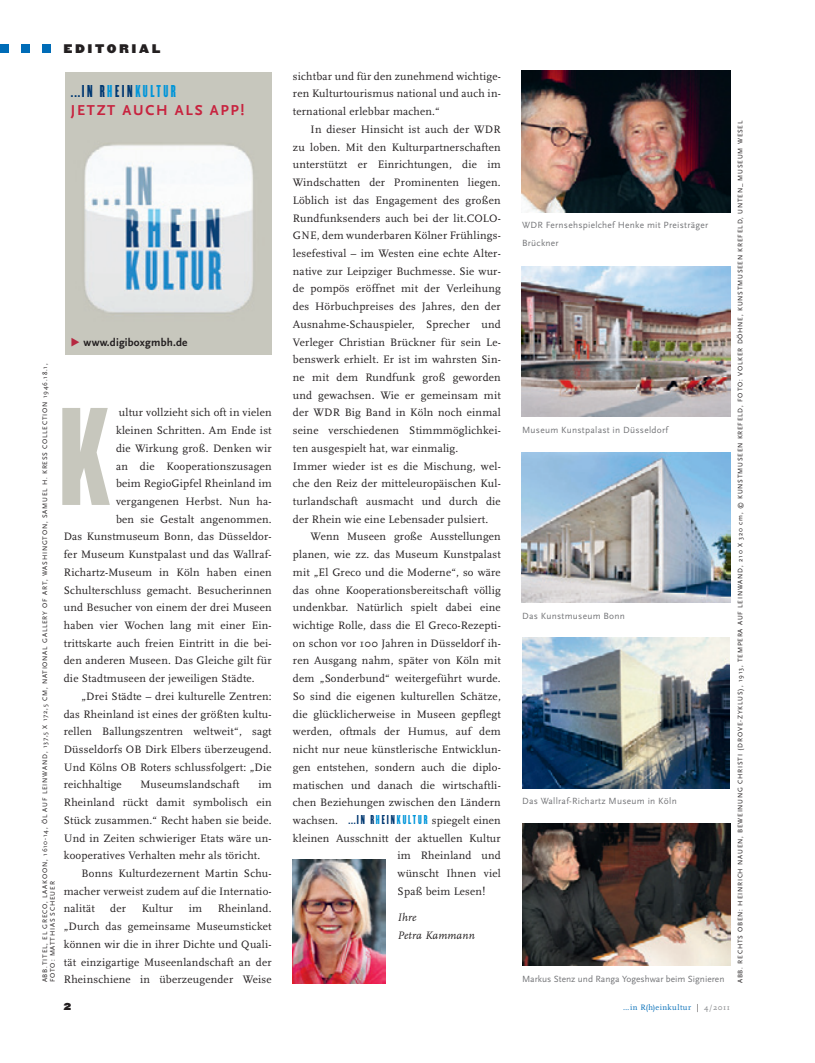
<style>
.page{position:relative;width:815px;height:1063px;background:#fff}
.page>*{position:absolute;margin:0;border:0;box-sizing:border-box;transform-origin:0 0}
.t1{font:121.25px "Champion HTF Bantamweight";color:#c7c7bd;scale:1.59 1}
.t2{font:15px "Champion HTF Featherweight";letter-spacing:.17em;color:#003871}
.t3{font:700 15px "Scala Sans";letter-spacing:.115em;color:#c8233f}
.t4{font:11.25px/17.8px "Scala";letter-spacing:.02em;color:#231f20;text-align:justify}
.t5{font:700 11.25px "Scala Sans";letter-spacing:.015em;color:#231f20}
.t6{font:italic 11.25px/17.8px "Scala";letter-spacing:.015em;color:#231f20}
.t7{font:11px "Champion HTF Heavyweight";letter-spacing:.265em;color:#231f20}
.t8{font:9.38px/17.5px "Scala Sans";letter-spacing:.03em;color:#757679}
.t9{font:9.38px "Scala Sans";color:#757679}
.t10{font:8.75px "Champion HTF Heavyweight";color:#231f20}
.t11{font:8.12px "Scala";letter-spacing:.06em;color:#006cb7}
.t12{font:6.88px/7.5px "Scala Sans";letter-spacing:.115em;color:#231f20}
.s1{color:#0095d9}
.s2{font-family:"European Pi Three";font-weight:400;color:#b62841}
.s3{font-family:"Champion HTF Featherweight";color:#003871}
.s4{font-family:"Champion HTF Featherweight";color:#0095d9}
.s5{color:#231f20}
.s6{color:#808285}
</style>
<div class="page">
<div style="left:0;top:44px;width:9px;height:9px;background:#006cb7"></div>
<div style="left:21px;top:44px;width:9px;height:9px;background:#006cb7"></div>
<div style="left:43px;top:44px;width:8px;height:9px;background:#006cb7"></div>
<img style="left:522px;top:71px;width:208px;height:141px">
<img style="left:293px;top:859px;width:92px;height:124px">
<img style="left:522px;top:267px;width:208px;height:150px">
<img style="left:65px;top:72px;width:207px;height:282px">
<img style="left:523px;top:638px;width:206px;height:150px">
<img style="left:522px;top:824px;width:208px;height:141px">
<img style="left:522px;top:452px;width:208px;height:150px">
<p class="t7" style="left:64px;top:44px;width:98px">EDITORIAL</p>
<h2 class="t2" style="left:71px;top:85px;width:107px">...IN R<span class="s1">H</span>EIN<span class="s1">KULTUR</span></h2>
<h2 class="t3" style="left:71px;top:104px;width:175px">JETZT AUCH ALS APP!</h2>
<p class="t5" style="left:71px;top:338px;width:118px"><span class="s2">-</span> www.digiboxgmbh.de</p>
<p class="t12" style="left:42px;top:982px;width:620px;rotate:-90deg">ABB.TITEL, EL GRECO, LAAKOON, 1610-14, ÖL AUF LEINWAND, 137,5 X 172,5 CM, NATIONAL GALLERY OF ART, WASHINGTON, SAMUEL H. KRESS COLLECTION 1946.18.1,<br>FOTO: MATTHIAS SCHEUER</p>
<h1 class="t1" style="left:58px;top:410px;width:34px">K</h1>
<p class="t4" style="left:119px;top:405px;width:154px">ultur vollzieht sich oft in vielen</p>
<p class="t4" style="left:116px;top:422px;width:157px">kleinen Schritten. Am Ende ist</p>
<p class="t4" style="left:116px;top:440px;width:157px">die Wirkung groß. Denken wir</p>
<p class="t4" style="left:116px;top:458px;width:157px">an die Kooperationszusagen</p>
<p class="t4" style="left:116px;top:476px;width:157px">beim RegioGipfel Rheinland im</p>
<p class="t4" style="left:116px;top:493px;width:157px">vergangenen Herbst. Nun ha-</p>
<p class="t4" style="left:116px;top:511px;width:157px">ben sie Gestalt angenommen.</p>
<p class="t4" style="left:64px;top:529px;width:209px">Das Kunstmuseum Bonn, das Düsseldor-</p>
<p class="t4" style="left:64px;top:547px;width:209px">fer Museum Kunstpalast und das Wallraf-</p>
<p class="t4" style="left:64px;top:564px;width:209px">Richartz-Museum in Köln haben einen</p>
<p class="t4" style="left:64px;top:582px;width:209px">Schulterschluss gemacht. Besucherinnen</p>
<p class="t4" style="left:64px;top:600px;width:209px">und Besucher von einem der drei Museen</p>
<p class="t4" style="left:64px;top:617px;width:209px">haben vier Wochen lang mit einer Ein-</p>
<p class="t4" style="left:64px;top:635px;width:209px">trittskarte auch freien Eintritt in die bei-</p>
<p class="t4" style="left:64px;top:653px;width:209px">den anderen Museen. Das Gleiche gilt für</p>
<p class="t4" style="left:64px;top:671px;width:193px">die Stadtmuseen der jeweiligen Städte.</p>
<p class="t4" style="left:81px;top:688px;width:192px">„Drei Städte – drei kulturelle Zentren:</p>
<p class="t4" style="left:64px;top:706px;width:209px">das Rheinland ist eines der größten kultu-</p>
<p class="t4" style="left:64px;top:724px;width:209px">rellen Ballungszentren weltweit“, sagt</p>
<p class="t4" style="left:64px;top:741px;width:209px">Düsseldorfs OB Dirk Elbers überzeugend.</p>
<p class="t4" style="left:64px;top:759px;width:209px">Und Kölns OB Roters schlussfolgert: „Die</p>
<p class="t4" style="left:64px;top:777px;width:60px">reichhaltige</p>
<p class="t4" style="left:141px;top:777px;width:101px">Museumslandschaft</p>
<p class="t4" style="left:64px;top:777px;width:209px;text-indent:195px">im Rheinland rückt damit symbolisch ein Stück zusammen.“ Recht haben sie beide.<br>Und in Zeiten schwieriger Etats wäre un&shy;kooperatives Verhalten mehr als töricht.</p>
<p class="t4" style="left:64px;top:865px;width:209px;text-indent:18px">Bonns Kulturdezernent Martin Schu&shy;macher verweist zudem auf die Internatio&shy;nalität</p>
<p class="t4" style="left:64px;top:901px;width:209px;text-indent:154px">Rheinland. „Durch das gemeinsame Museumsticket können wir die in ihrer Dichte und Quali&shy;tät einzigartige Museenlandschaft an der Rheinschiene in überzeugender Weise</p>
<p class="t4" style="left:110px;top:901px;width:17px">der</p>
<p class="t4" style="left:142px;top:901px;width:33px">Kultur</p>
<p class="t4" style="left:189px;top:901px;width:15px">im</p>
<p class="t4" style="left:293px;top:68px;width:209px">sichtbar und für den zunehmend wichtige&shy;ren Kulturtourismus national und auch in&shy;ternational erlebbar machen.“</p>
<p class="t4" style="left:293px;top:121px;width:209px;text-align:left;text-indent:18px">In dieser Hinsicht ist auch der WDR zu loben. Mit den Kulturpartnerschaften unterstützt er Einrichtungen, die im Windschatten der Prominenten liegen.<br>Löblich ist das Engagement des großen Rundfunksenders auch bei der lit.COLO-GNE, dem wunderbaren Kölner Frühlings&shy;lesefestival – im Westen eine echte Alter&shy;native zur Leipziger Buchmesse. Sie wur&shy;de pompös eröffnet mit der Verleihung des Hörbuchpreises des Jahres, den der Ausnahme-Schauspieler, Sprecher und Verleger Christian Brückner für sein Le&shy;benswerk erhielt. Er ist im wahrsten Sin&shy;ne mit dem Rundfunk groß geworden und gewachsen. Wie er gemeinsam mit der WDR Big Band in Köln noch einmal seine verschiedenen Stimmmöglichkei&shy;ten ausgespielt hat, war einmalig.<br>Immer wieder ist es die Mischung, wel&shy;che den Reiz der mitteleuropäischen Kul&shy;turlandschaft ausmacht und durch die der Rhein wie eine Lebensader pulsiert.</p>
<p class="t4" style="left:311px;top:529px;width:192px">Wenn Museen große Ausstellungen</p>
<p class="t4" style="left:293px;top:547px;width:209px">planen, wie zz. das Museum Kunstpalast</p>
<p class="t4" style="left:293px;top:564px;width:209px">mit „El Greco und die Moderne“, so wäre</p>
<p class="t4" style="left:293px;top:582px;width:209px">das ohne Kooperationsbereitschaft völlig</p>
<p class="t4" style="left:293px;top:600px;width:209px">undenkbar. Natürlich spielt dabei eine</p>
<p class="t4" style="left:293px;top:617px;width:209px">wichtige Rolle, dass die El Greco-Rezepti-</p>
<p class="t4" style="left:293px;top:635px;width:209px">on schon vor 100 Jahren in Düsseldorf ih-</p>
<p class="t4" style="left:293px;top:653px;width:209px">ren Ausgang nahm, später von Köln mit</p>
<p class="t4" style="left:293px;top:671px;width:209px">dem „Sonderbund“ weitergeführt wurde.</p>
<p class="t4" style="left:293px;top:688px;width:209px">So sind die eigenen kulturellen Schätze,</p>
<p class="t4" style="left:293px;top:706px;width:209px">die glücklicherweise in Museen gepflegt</p>
<p class="t4" style="left:293px;top:724px;width:209px">werden, oftmals der Humus, auf dem</p>
<p class="t4" style="left:293px;top:742px;width:209px">nicht nur neue künstlerische Entwicklun-</p>
<p class="t4" style="left:293px;top:759px;width:209px">gen entstehen, sondern auch die diplo-</p>
<p class="t4" style="left:293px;top:777px;width:209px">matischen und danach die wirtschaftli-</p>
<p class="t4" style="left:293px;top:795px;width:209px">chen Beziehungen zwischen den Ländern</p>
<p class="t4" style="left:293px;top:812px;width:209px">wachsen. <span class="s3">...I N R</span><span class="s4">H</span><span class="s3">EIN</span><span class="s4">KULTUR</span> spiegelt einen</p>
<p class="t4" style="left:293px;top:830px;width:209px">kleinen Ausschnitt der aktuellen Kultur</p>
<p class="t4" style="left:398px;top:848px;width:105px">im Rheinland und</p>
<p class="t4" style="left:398px;top:866px;width:105px">wünscht Ihnen viel</p>
<p class="t4" style="left:398px;top:883px;width:89px">Spaß beim Lesen!</p>
<p class="t6" style="left:398px;top:909px;width:79px">Ihre<br>Petra Kammann</p>
<p class="t8" style="left:522px;top:217px;width:188px">WDR Fernsehspielchef Henke mit Preisträger<br>Brückner</p>
<p class="t8" style="left:522px;top:422px;width:148px">Museum Kunstpalast in Düsseldorf</p>
<p class="t8" style="left:522px;top:608px;width:104px">Das Kunstmuseum Bonn</p>
<p class="t8" style="left:522px;top:793px;width:156px">Das Wallraf-Richartz Museum in Köln</p>
<p class="t9" style="left:522px;top:975px;width:204px">Markus Stenz und Ranga Yogeshwar beim Signieren</p>
<p class="t12" style="left:737px;top:983px;width:864px;rotate:-90deg">ABB. RECHTS OBEN: HEINRICH NAUEN, BEWEINUNG CHRISTI (DROVE-ZYKLUS), 1913, TEMPERA AUF LEINWAND, 210 X 320 cm, © KUNSTMUSEEN KREFELD, FOTO: VOLKER DÖHNE, KUNSTMUSEEN KREFELD, UNTEN_ MUSEUM WESEL</p>
<p class="t10" style="left:64px;top:1003px;width:9px">2</p>
<p class="t11" style="left:623px;top:1004px;width:108px">…in R(h)einkultur <span class="s5">|</span> <span class="s6">4/2011</span></p>
</div>
